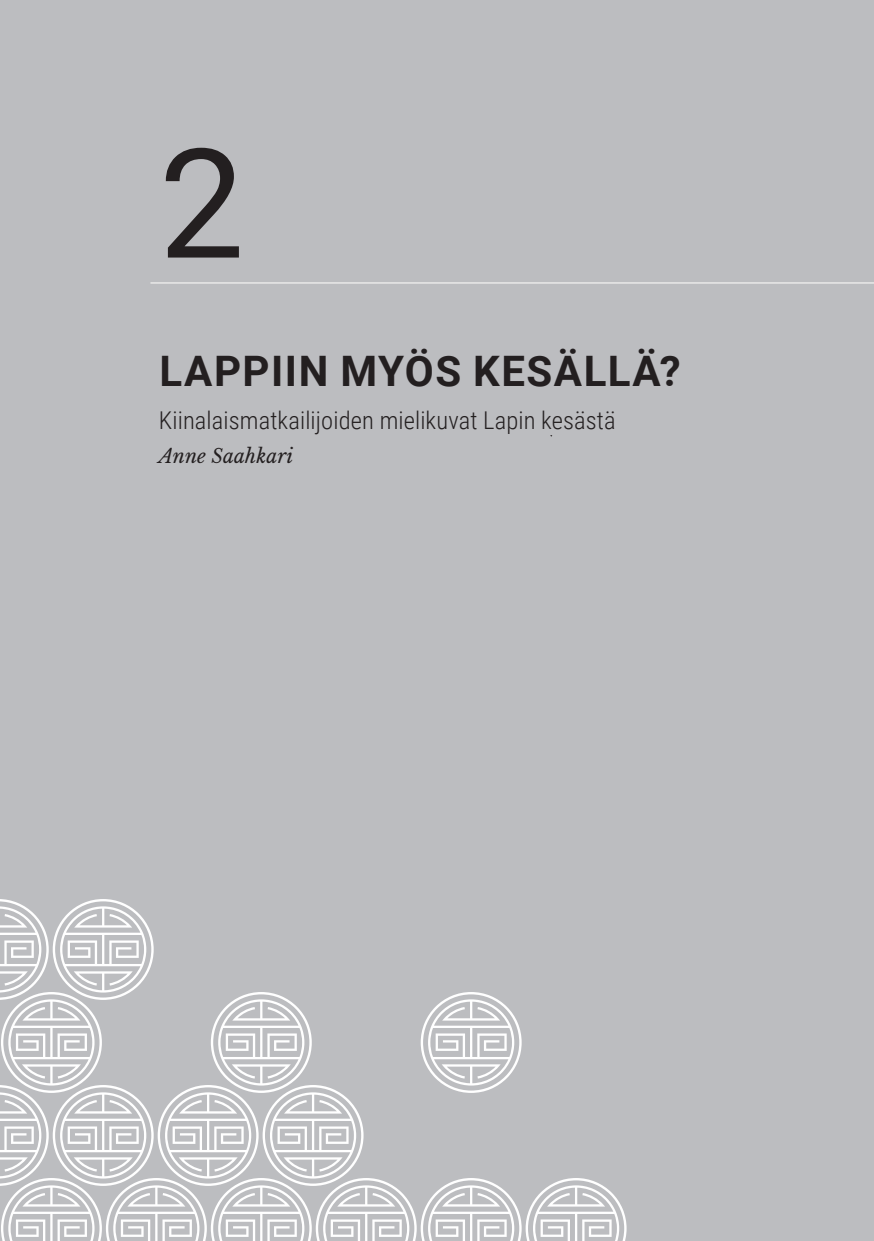
<style>
.page{position:relative;width:874px;height:1241px;background:#fff}
.page>*{position:absolute;margin:0;border:0;box-sizing:border-box;transform-origin:0 0}
.Pääotsikon_numero_va{font:152.25px "Roboto";color:#231f20}
.Pääotsikko_vasen_siv{font:700 42px "Roboto";letter-spacing:.035em;color:#231f20}
.Alaotsikko_vasen_siv{font:24.5px "Roboto Condensed Light 2";letter-spacing:.005em;color:#231f20}
.nimet_otsikon_alla_v{font:italic 19.25px "Libre Baskerville";letter-spacing:.005em;color:#231f20}
</style>
<div class="page">
<div style="left:0;top:0;width:873px;height:1240px;background:#bcbdc0"></div>
<svg style="left:0;top:898px;width:626px;height:342px;background:#c6c6c9"></svg>
<hr style="left:150px;top:282px;width:723px;height:2px;background:#e3e3e3">
<p class="Pääotsikon_numero_va" style="left:159px;top:97px;width:87px">2</p>
<p class="Pääotsikko_vasen_siv" style="left:159px;top:341px;width:522px">LAPPIIN MYÖS KESÄLLÄ?</p>
<p class="Alaotsikko_vasen_siv" style="left:159px;top:402px;width:458px">Kiinalaismatkailijoiden mielikuvat Lapin kesästä</p>
<p class="nimet_otsikon_alla_v" style="left:159px;top:444px;width:136px">Anne Saahkari</p>
</div>
